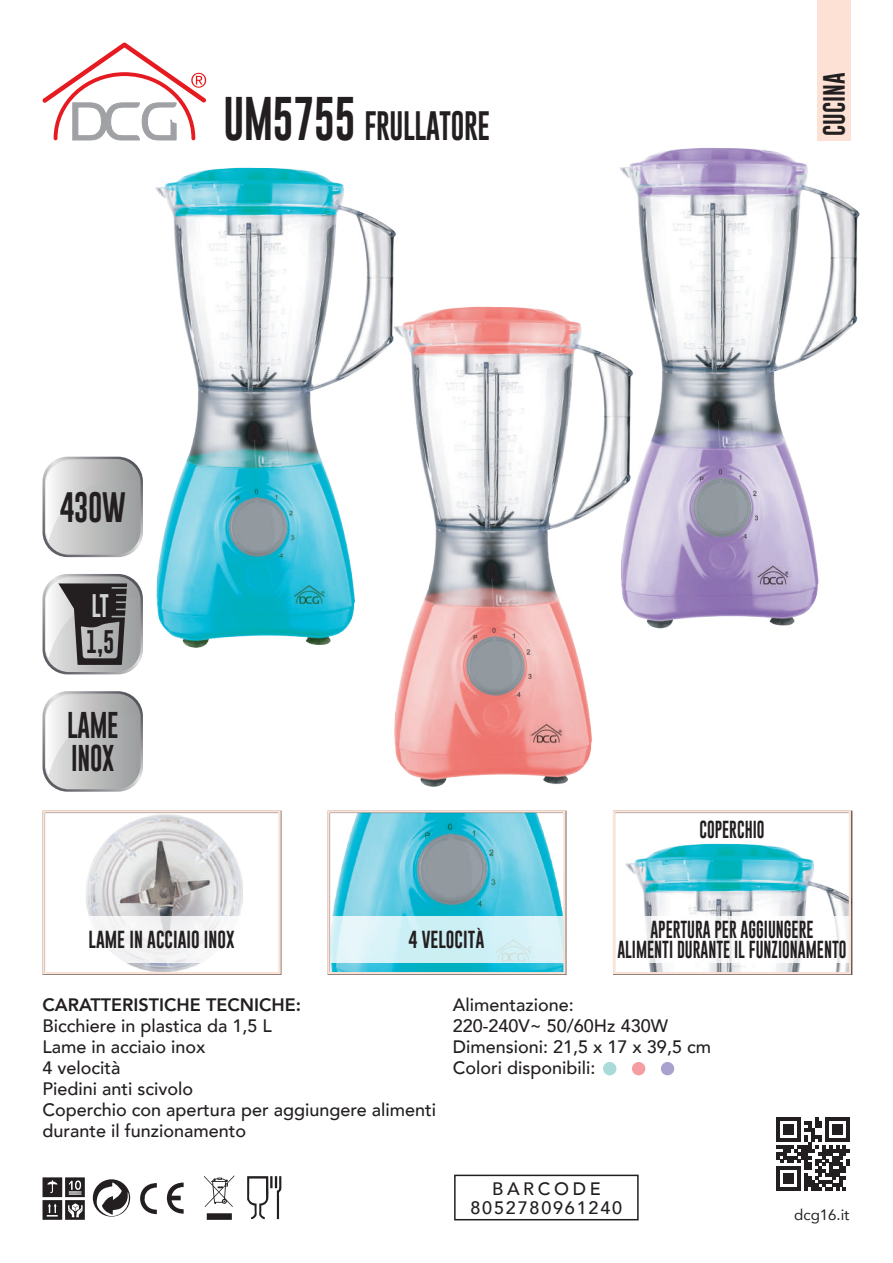
<style>
.page{position:relative;width:893px;height:1263px;background:#fff}
.page>*{position:absolute;margin:0;border:0;box-sizing:border-box;transform-origin:0 0}
.t1{font:31.05px "Gobold Lowplus";color:#231f20;scale:.9 1}
.t2{font:30px "Gobold Lowplus";letter-spacing:-.015em;color:#231f20;scale:.9 1}
.t3{font:27.15px/32.2px "Gobold Lowplus";letter-spacing:-.015em;color:#231f20;scale:.9 1}
.t4{font:23.85px "Gobold Lowplus";color:#231f20;scale:.9 1}
.t5{font:23.85px "Gobold Lowplus";color:#d1d2d4;scale:.9 1}
.t6{font:22.5px "Gobold Lowplus";color:#231f20}
.t7{font:500 18px/21px "Avenir";color:#231f20}
.t8{font:18px/19.5px "Gobold Lowplus";color:#231f20;text-align:center;scale:.85 1}
.t9{font:18px "Gobold Lowplus";color:#231f20;scale:.95 1}
.t10{font:800 18px "Avenir";color:#231f20}
.t11{font:500 18px/19.5px "Avenir";letter-spacing:.1em;color:#231f20;text-align:center}
.t12{font:15px "Avenir";color:#231f20}
.s1{font-size:45px}
</style>
<div class="page">
<div style="left:454px;top:1174px;width:185px;height:46px;border:2px solid #231f20"></div>
<div style="left:818px;top:0;width:33px;height:140px;background:#fde1d4"></div>
<svg style="left:42px;top:42px;width:164px;height:99px"></svg>
<svg style="left:247px;top:1176px;width:34px;height:43px"></svg>
<svg style="left:43px;top:1177px;width:42px;height:43px"></svg>
<svg style="left:167px;top:1182px;width:17px;height:31px"></svg>
<svg style="left:140px;top:1183px;width:17px;height:31px"></svg>
<svg style="left:93px;top:1179px;width:37px;height:37px"></svg>
<svg style="left:204px;top:1175px;width:30px;height:32px"></svg>
<svg style="left:207px;top:1213px;width:25px;height:7px"></svg>
<div style="left:613px;top:810px;width:239px;height:165px;background:#231f20;opacity:.75"></div>
<div style="left:613px;top:810px;width:238px;height:164px;border:2px solid #fde1d4"></div>
<div style="left:43px;top:810px;width:239px;height:165px;background:#231f20;opacity:.75"></div>
<div style="left:43px;top:810px;width:238px;height:164px;border:2px solid #fde1d4"></div>
<div style="left:328px;top:810px;width:239px;height:165px;background:#231f20;opacity:.75"></div>
<div style="left:327px;top:810px;width:239px;height:164px;border:2px solid #fde1d4"></div>
<svg style="left:777px;top:1117px;width:73px;height:73px"></svg>
<svg style="left:43px;top:691px;width:100px;height:101px;background:#c1c1c2"></svg>
<svg style="left:43px;top:457px;width:78px;height:100px;background:#c7c7c7"></svg>
<svg style="left:43px;top:574px;width:99px;height:100px;background:#949394"></svg>
<div style="left:661px;top:1062px;width:13px;height:13px;background:#a9a2cf;border-radius:50%"></div>
<div style="left:603px;top:1062px;width:13px;height:13px;background:#a8dbd9;border-radius:50%"></div>
<div style="left:632px;top:1062px;width:13px;height:13px;background:#f69da2;border-radius:50%"></div>
<img style="left:394px;top:306px;width:209px;height:481px">
<img style="left:603px;top:100px;width:257px;height:529px">
<img style="left:121px;top:119px;width:286px;height:536px">
<h2 class="t2" style="left:224px;top:107px;width:297px"><span class="s1">UM5755</span> FRULLATORE</h2>
<p class="t6" style="left:820px;top:136px;width:65px;rotate:-90deg">CUCINA</p>
<h1 class="t1" style="left:60px;top:487px;width:75px">430W</h1>
<h3 class="t5" style="left:91px;top:590px;width:21px">LT</h3>
<h3 class="t4" style="left:86px;top:626px;width:33px">1,5</h3>
<h3 class="t3" style="left:67px;top:711px;width:59px">LAME<br>INOX</h3>
<p class="t9" style="left:89px;top:928px;width:155px">LAME IN ACCIAIO INOX</p>
<p class="t9" style="left:409px;top:928px;width:81px">4 VELOCITÀ</p>
<p class="t8" style="left:699px;top:821px;width:78px">COPERCHIO</p>
<p class="t8" style="left:617px;top:921px;width:271px">APERTURA PER AGGIUNGERE<br>ALIMENTI DURANTE IL FUNZIONAMENTO</p>
<p class="t10" style="left:43px;top:991px;width:260px">CARATTERISTICHE TECNICHE:</p>
<p class="t7" style="left:43px;top:1014px;width:395px">Bicchiere in plastica da 1,5 L<br>Lame in acciaio inox<br>4 velocità<br>Piedini anti scivolo<br>Coperchio con apertura per aggiungere alimenti durante il funzionamento</p>
<p class="t7" style="left:453px;top:993px;width:260px">Alimentazione:<br>220-240V~ 50/60Hz 430W<br>Dimensioni: 21,5 x 17 x 39,5 cm<br>Colori disponibili:</p>
<p class="t11" style="left:470px;top:1178px;width:153px">BARCODE<br>8052780961240</p>
<p class="t12" style="left:794px;top:1203px;width:57px">dcg16.it</p>
</div>
